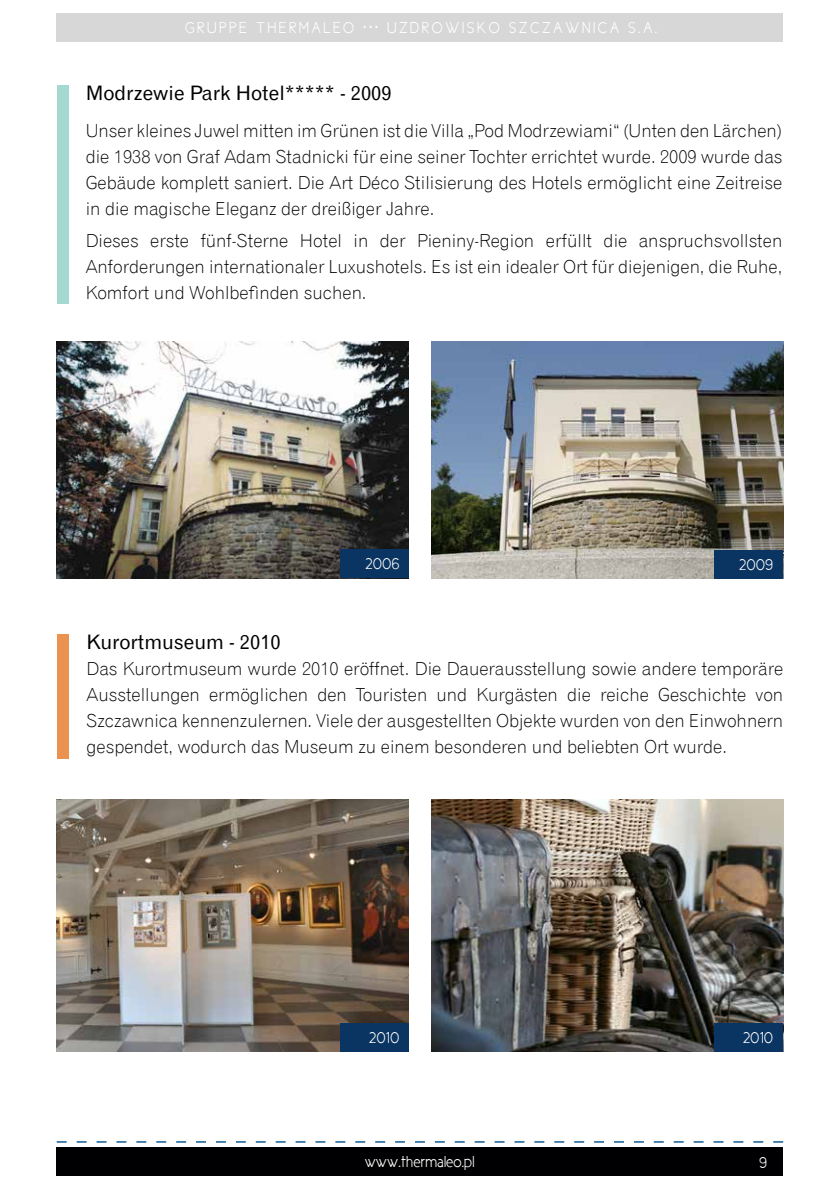
<style>
.page{position:relative;width:840px;height:1191px;background:#fff}
.page>*{position:absolute;margin:0;border:0;box-sizing:border-box;transform-origin:0 0}
.t1{font:20px "Gothic 720 EU";color:#000}
.t2{font:18px/26px "Gothic 720 Lt EU";color:#000;text-align:justify}
.t3{font:16px "Cicle Semi";letter-spacing:.15em;color:#fff}
.t4{font:16px "Cicle Semi";color:#fff}
</style>
<div class="page">
<svg style="left:57px;top:1141px;width:725px;height:1px"></svg>
<div style="left:57px;top:1146px;width:725px;height:29px;background:#000002"></div>
<div style="left:57px;top:14px;width:725px;height:28px;background:#d7d7d8"></div>
<div style="left:57px;top:86px;width:12px;height:218px;background:#a4d9d2"></div>
<div style="left:57px;top:634px;width:12px;height:124px;background:#ec9251"></div>
<img style="left:431px;top:342px;width:351px;height:237px">
<img style="left:57px;top:342px;width:351px;height:237px">
<div style="left:340px;top:550px;width:68px;height:28px;background:#0a3461"></div>
<div style="left:714px;top:550px;width:68px;height:29px;background:#0a3461"></div>
<img style="left:431px;top:799px;width:351px;height:252px">
<img style="left:57px;top:799px;width:351px;height:252px">
<div style="left:340px;top:1022px;width:68px;height:29px;background:#0a3461"></div>
<div style="left:714px;top:1023px;width:68px;height:29px;background:#0a3461"></div>
<p class="t3" style="left:185px;top:20px;width:473px">GRUPPE THERMALEO ••• UZDROWISKO SZCZAWNICA S.A.</p>
<p class="t1" style="left:86px;top:81px;width:307px">Modrzewie Park Hotel***** - 2009</p>
<p class="t2" style="left:86px;top:118px;width:697px">Unser kleines Juwel mitten im Grünen ist die Villa „Pod Modrzewiami“ (Unten den Lärchen) die 1938 von Graf Adam Stadnicki für eine seiner Tochter errichtet wurde. 2009 wurde das Gebäude komplett saniert. Die Art Déco Stilisierung des Hotels ermöglicht eine Zeitreise in die magische Eleganz der dreißiger Jahre.</p>
<p class="t2" style="left:86px;top:228px;width:697px">Dieses erste fünf-Sterne Hotel in der Pieniny-Region erfüllt die anspruchsvollsten Anforderungen internationaler Luxushotels. Es ist ein idealer Ort für diejenigen, die Ruhe, Komfort und Wohlbefinden suchen.</p>
<p class="t3" style="left:365px;top:555px;width:36px">2006</p>
<p class="t3" style="left:738px;top:556px;width:36px">2009</p>
<p class="t1" style="left:86px;top:629px;width:195px">Kurortmuseum - 2010</p>
<p class="t2" style="left:86px;top:655px;width:697px">Das Kurortmuseum wurde 2010 eröffnet. Die Dauerausstellung sowie andere temporäre Ausstellungen ermöglichen den Touristen und Kurgästen die reiche Geschichte von Szczawnica kennenzulernen. Viele der ausgestellten Objekte wurden von den Einwohnern gespendet, wodurch das Museum zu einem besonderen und beliebten Ort wurde.</p>
<p class="t3" style="left:368px;top:1028px;width:32px">2010</p>
<p class="t3" style="left:742px;top:1029px;width:32px">2010</p>
<p class="t4" style="left:364px;top:1152px;width:112px">www.thermaleo.pl</p>
<p class="t3" style="left:758px;top:1153px;width:9px">9</p>
</div>
